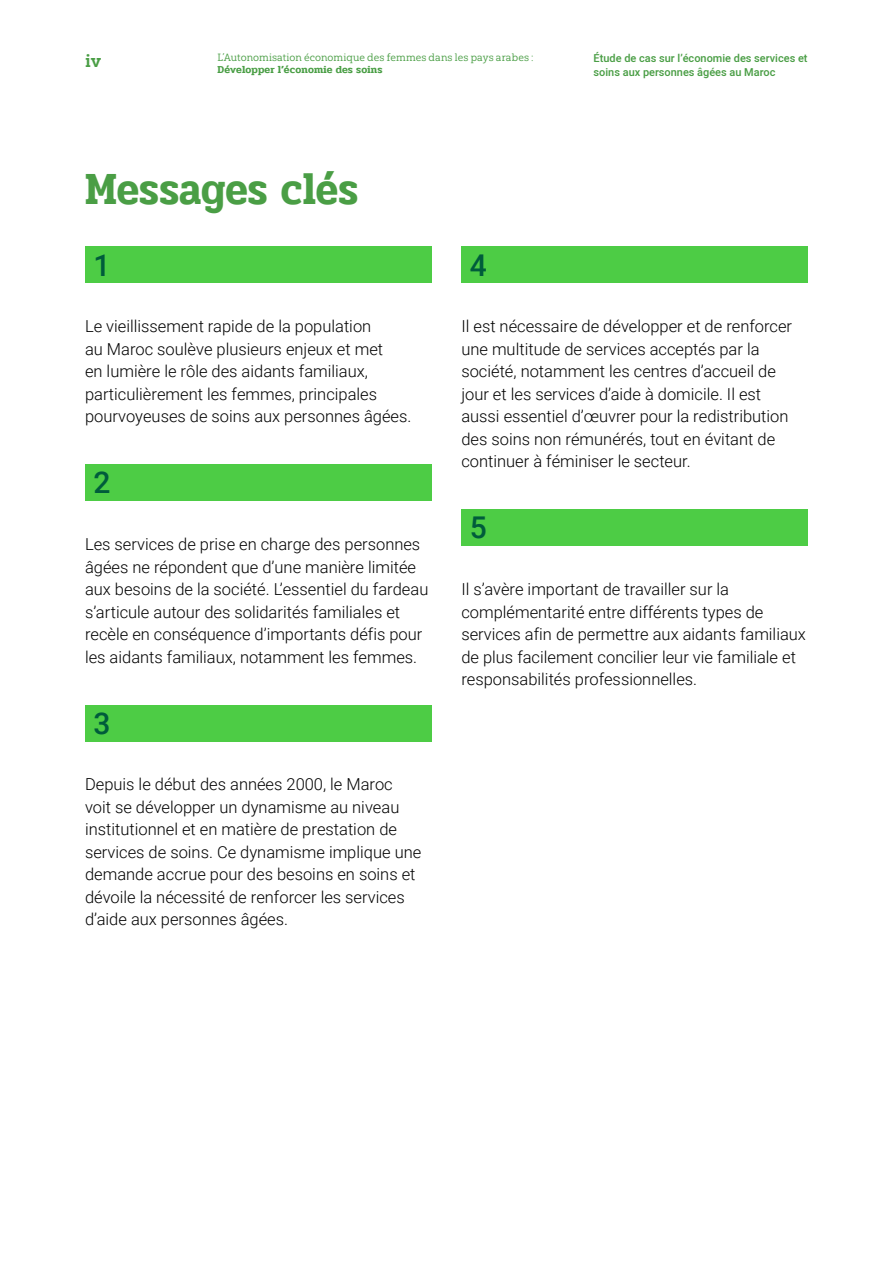
<style>
.page{position:relative;width:893px;height:1263px;background:#fff}
.page>*{position:absolute;margin:0;border:0;box-sizing:border-box;transform-origin:0 0}
.t1{font:600 45.75px "Pridi";letter-spacing:.005em;color:#4a9e45;scale:.9 1}
.t2{font:500 30px "Roboto";color:#005c3b}
.t3{font:18px "Yorkten Slab Nor Bol";color:#4a9e45}
.t4{font:300 16.5px/22.5px "Roboto";color:#000}
.t5{font:500 10.95px/13.5px "Heebo";color:#4a9e45}
.t6{font:10.5px "Yorkten Slab Nor Reg";letter-spacing:.01em;color:#4a9e45}
.t7{font:600 10.5px "Pridi";letter-spacing:.015em;color:#4a9e45}
</style>
<div class="page">
<div style="left:85px;top:247px;width:347px;height:36px;background:#4dcc45"></div>
<div style="left:85px;top:465px;width:347px;height:36px;background:#4dcc45"></div>
<div style="left:85px;top:705px;width:347px;height:36px;background:#4dcc45"></div>
<div style="left:461px;top:247px;width:347px;height:36px;background:#4dcc45"></div>
<div style="left:461px;top:510px;width:347px;height:36px;background:#4dcc45"></div>
<p class="t3" style="left:85px;top:49px;width:18px">iv</p>
<p class="t6" style="left:217px;top:52px;width:318px">L’Autonomisation économique des femmes dans les pays arabes :</p>
<p class="t7" style="left:217px;top:62px;width:167px">Développer l’économie des soins</p>
<h1 class="t1" style="left:85px;top:156px;width:305px">Messages clés</h1>
<h2 class="t2" style="left:94px;top:244px;width:19px">1</h2>
<h2 class="t2" style="left:470px;top:244px;width:19px">4</h2>
<p class="t5" style="left:594px;top:52px;width:215px">Étude de cas sur l’économie des services et soins aux personnes âgées au Maroc</p>
<p class="t4" style="left:85px;top:314px;width:328px">Le vieillissement rapide de la population<br>au Maroc soulève plusieurs enjeux et met<br>en lumière le rôle des aidants familiaux, particulièrement les femmes, principales pourvoyeuses de soins aux personnes âgées.</p>
<h2 class="t2" style="left:94px;top:462px;width:19px">2</h2>
<p class="t4" style="left:85px;top:532px;width:345px">Les services de prise en charge des personnes âgées ne répondent que d’une manière limitée aux besoins de la société. L’essentiel du fardeau s’articule autour des solidarités familiales et recèle en conséquence d’importants défis pour les aidants familiaux, notamment les femmes.</p>
<h2 class="t2" style="left:94px;top:702px;width:19px">3</h2>
<p class="t4" style="left:85px;top:772px;width:338px">Depuis le début des années 2000, le Maroc voit se développer un dynamisme au niveau institutionnel et en matière de prestation de services de soins. Ce dynamisme implique une demande accrue pour des besoins en soins et dévoile la nécessité de renforcer les services d’aide aux personnes âgées.</p>
<p class="t4" style="left:461px;top:314px;width:332px">Il est nécessaire de développer et de renforcer une multitude de services acceptés par la société, notamment les centres d’accueil de jour et les services d’aide à domicile. Il est aussi essentiel d’œuvrer pour la redistribution des soins non rémunérés, tout en évitant de continuer à féminiser le secteur.</p>
<h2 class="t2" style="left:470px;top:507px;width:19px">5</h2>
<p class="t4" style="left:461px;top:577px;width:346px">Il s’avère important de travailler sur la complémentarité entre différents types de services afin de permettre aux aidants familiaux de plus facilement concilier leur vie familiale et responsabilités professionnelles.</p>
</div>
